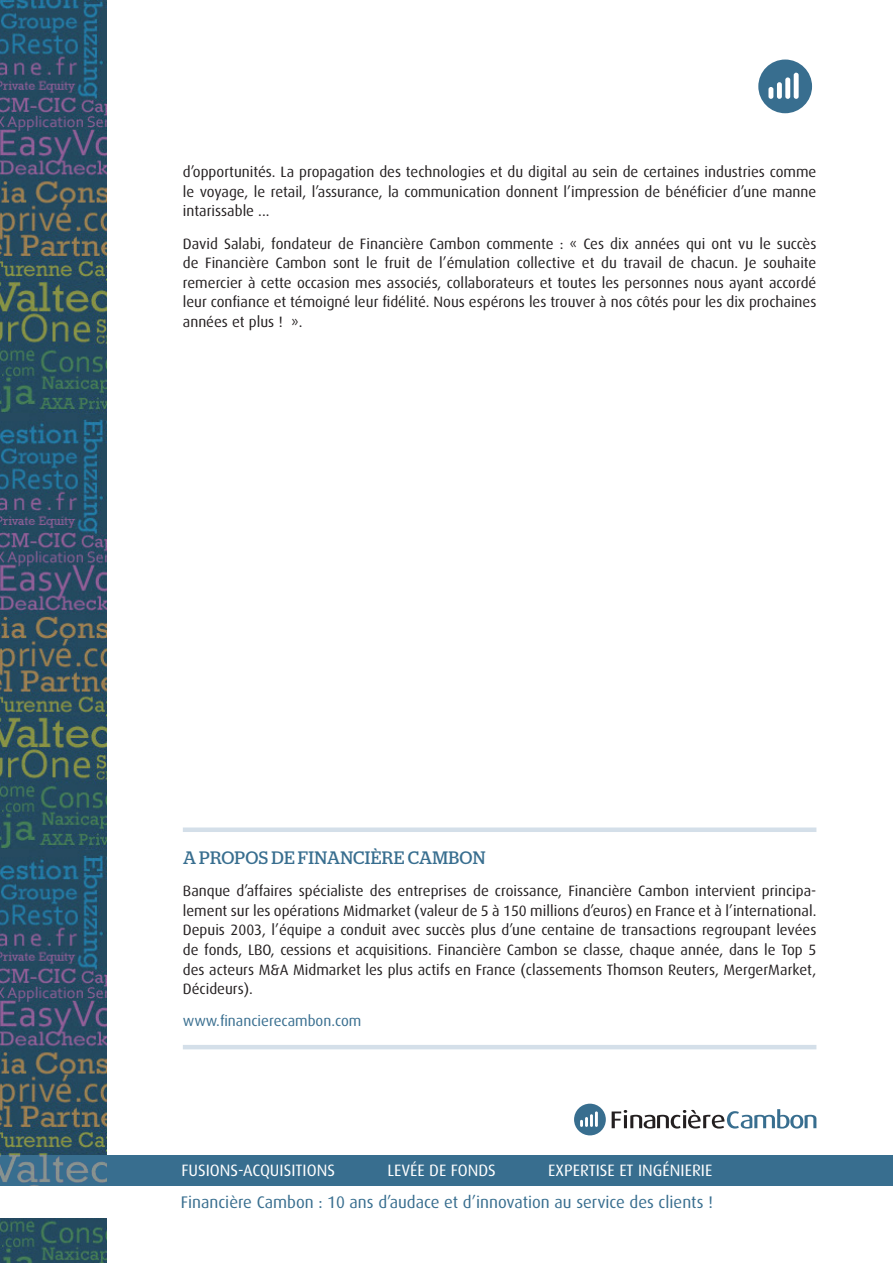
<style>
.page{position:relative;width:893px;height:1263px;background:#fff}
.page>*{position:absolute;margin:0;border:0;box-sizing:border-box;transform-origin:0 0}
.t1{font:18px "Stag";letter-spacing:.02em;color:#386e8f}
.t2{font:16.8px "Dax";color:#386e8f}
.t3{font:16.5px "Dax";color:#fff}
.COURANT{font:15px/19.5px "Dax";color:#231f20;text-align:justify}
.t4{font:15px "Dax";color:#386e8f}
</style>
<div class="page">
<img style="left:0;top:414px;width:106px;height:849px">
<svg style="left:0;top:0;width:106px;height:414px;background:#355463"></svg>
<svg style="left:758px;top:60px;width:54px;height:53px"></svg>
<div style="left:0;top:1155px;width:893px;height:31px;background:#386e8f"></div>
<div style="left:0;top:1186px;width:893px;height:31px;background:#fff"></div>
<svg style="left:574px;top:1104px;width:32px;height:31px"></svg>
<svg style="left:612px;top:1109px;width:204px;height:19px"></svg>
<div style="left:183px;top:827px;width:633px;height:5px;background:#d4dfe9"></div>
<hr style="left:183px;top:1045px;width:633px;height:4px;background:#d4dfe9">
<p class="COURANT" style="left:183px;top:163px;width:635px">d’opportunités. La propagation des technologies et du digital au sein de certaines industries comme le voyage, le retail, l’assurance, la communication donnent l’impression de bénéficier d’une manne intarissable ...</p>
<p class="COURANT" style="left:183px;top:234px;width:635px">David Salabi, fondateur de Financière Cambon commente : « Ces dix années qui ont vu le succès de Financière Cambon sont le fruit de l’émulation collective et du travail de chacun. Je souhaite remercier à cette occasion mes associés, collaborateurs et toutes les personnes nous ayant accordé leur confiance et témoigné leur fidélité. Nous espérons les trouver à nos côtés pour les dix prochaines années et plus ! ».</p>
<p class="t1" style="left:183px;top:847px;width:304px">A PROPOS DE FINANCIÈRE CAMBON</p>
<p class="COURANT" style="left:183px;top:882px;width:635px">Banque d’affaires spécialiste des entreprises de croissance, Financière Cambon intervient principa&shy;lement sur les opérations Midmarket (valeur de 5 à 150 millions d’euros) en France et à l’international.<br>Depuis 2003, l’équipe a conduit avec succès plus d’une centaine de transactions regroupant levées de fonds, LBO, cessions et acquisitions. Financière Cambon se classe, chaque année, dans le Top 5 des acteurs M&amp;A Midmarket les plus actifs en France (classements Thomson Reuters, MergerMarket, Décideurs).</p>
<p class="t4" style="left:183px;top:1013px;width:180px">www.financierecambon.com</p>
<p class="t3" style="left:181px;top:1161px;width:155px">FUSIONS-ACQUISITIONS</p>
<p class="t3" style="left:387px;top:1161px;width:110px">LEVÉE DE FONDS</p>
<p class="t3" style="left:548px;top:1161px;width:166px">EXPERTISE ET INGÉNIERIE</p>
<p class="t2" style="left:181px;top:1192px;width:534px">Financière Cambon : 10 ans d’audace et d’innovation au service des clients !</p>
</div>
